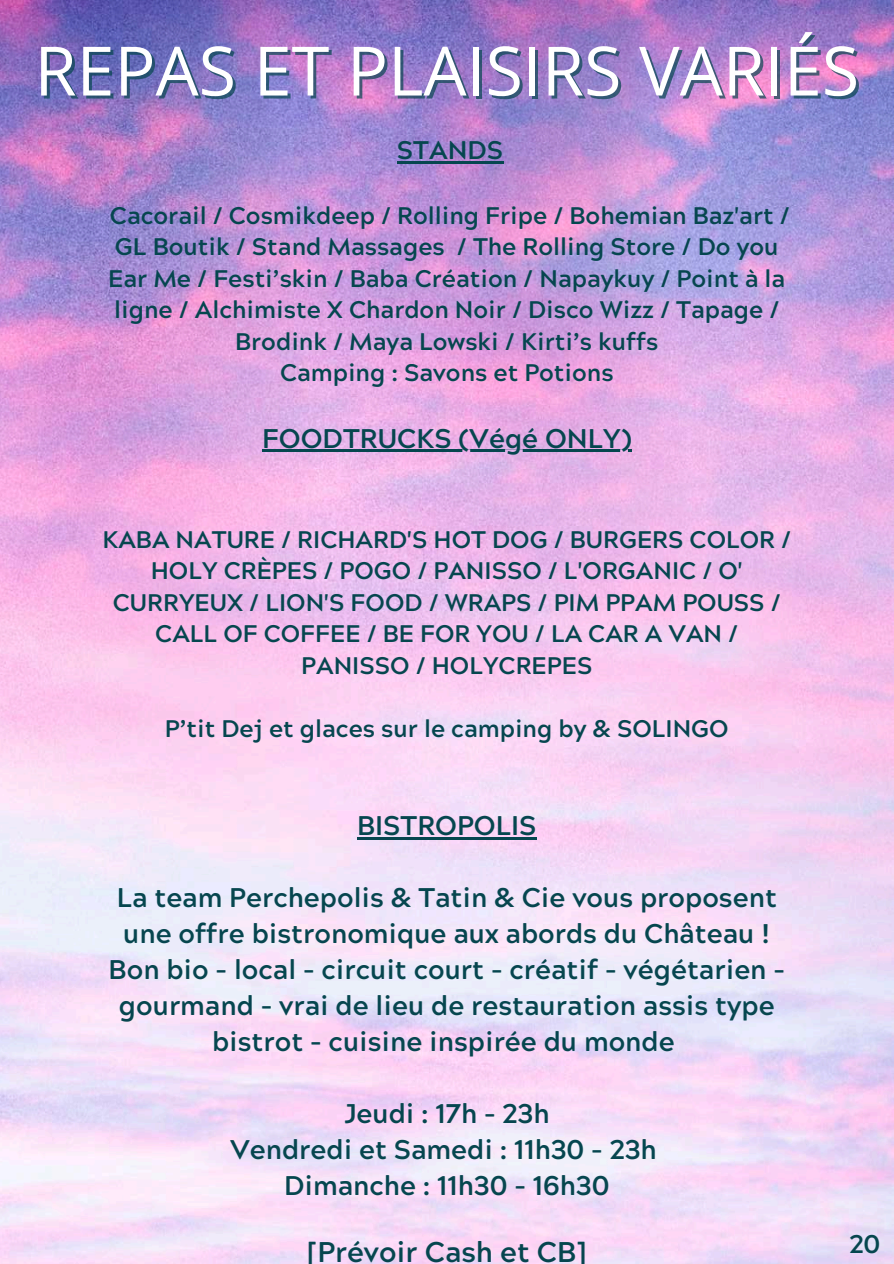
<style>
.page{position:relative;width:894px;height:1264px;background:#fff}
.page>*{position:absolute;margin:0;border:0;box-sizing:border-box;transform-origin:0 0}
.t1{font:68.1px "Open Sans";color:#fff}
.t2{font:700 28.5px "Acherus Grotesque";color:#06464f}
.t3{font:700 27px/36px "Acherus Grotesque";color:#06464f;text-align:center}
.t4{font:700 25.5px "Acherus Grotesque";color:#06464f}
.t5{font:700 24px/31.5px "Acherus Grotesque";color:#06464f;text-align:center}
</style>
<div class="page">
<img style="left:0;top:0;width:893px;height:1263px">
<hr style="left:397px;top:162px;width:106px;height:2px;background:#06464f">
<hr style="left:262px;top:450px;width:369px;height:2px;background:#06464f">
<hr style="left:357px;top:837px;width:179px;height:2px;background:#06464f">
<h1 class="t1" style="left:34px;top:23px;width:825px">REPAS ET PLAISIRS VARIÉS</h1>
<p class="t4" style="left:397px;top:140px;width:108px">STANDS</p>
<p class="t5" style="left:108px;top:203px;width:682px">Cacorail / Cosmikdeep / Rolling Fripe / Bohemian Baz'art / GL Boutik / Stand Massages / The Rolling Store / Do you Ear Me / Festi’skin / Baba Création / Napaykuy / Point à la ligne / Alchimiste X Chardon Noir / Disco Wizz / Tapage / Brodink / Maya Lowski / Kirti’s kuffs<br>Camping : Savons et Potions</p>
<p class="t3" style="left:262px;top:424px;width:371px">FOODTRUCKS (Végé ONLY)</p>
<p class="t5" style="left:102px;top:527px;width:690px">KABA NATURE / RICHARD'S HOT DOG / BURGERS COLOR / HOLY CRÈPES / POGO / PANISSO / L'ORGANIC / O' CURRYEUX / LION'S FOOD / WRAPS / PIM PPAM POUSS / CALL OF COFFEE / BE FOR YOU / LA CAR A VAN / PANISSO / HOLYCREPES</p>
<p class="t5" style="left:165px;top:716px;width:565px">P’tit Dej et glaces sur le camping by &amp; SOLINGO</p>
<p class="t3" style="left:357px;top:811px;width:181px">BISTROPOLIS</p>
<p class="t3" style="left:109px;top:883px;width:677px">La team Perchepolis &amp; Tatin &amp; Cie vous proposent une offre bistronomique aux abords du Château !<br>Bon bio - local - circuit court - créatif - végétarien - gourmand - vrai de lieu de restauration assis type bistrot - cuisine inspirée du monde</p>
<p class="t3" style="left:230px;top:1099px;width:428px">Jeudi : 17h - 23h<br>Vendredi et Samedi : 11h30 - 23h<br>Dimanche : 11h30 - 16h30</p>
<p class="t2" style="left:306px;top:1240px;width:282px">[Prévoir Cash et CB]</p>
<p class="t4" style="left:849px;top:1233px;width:33px">20</p>
</div>
